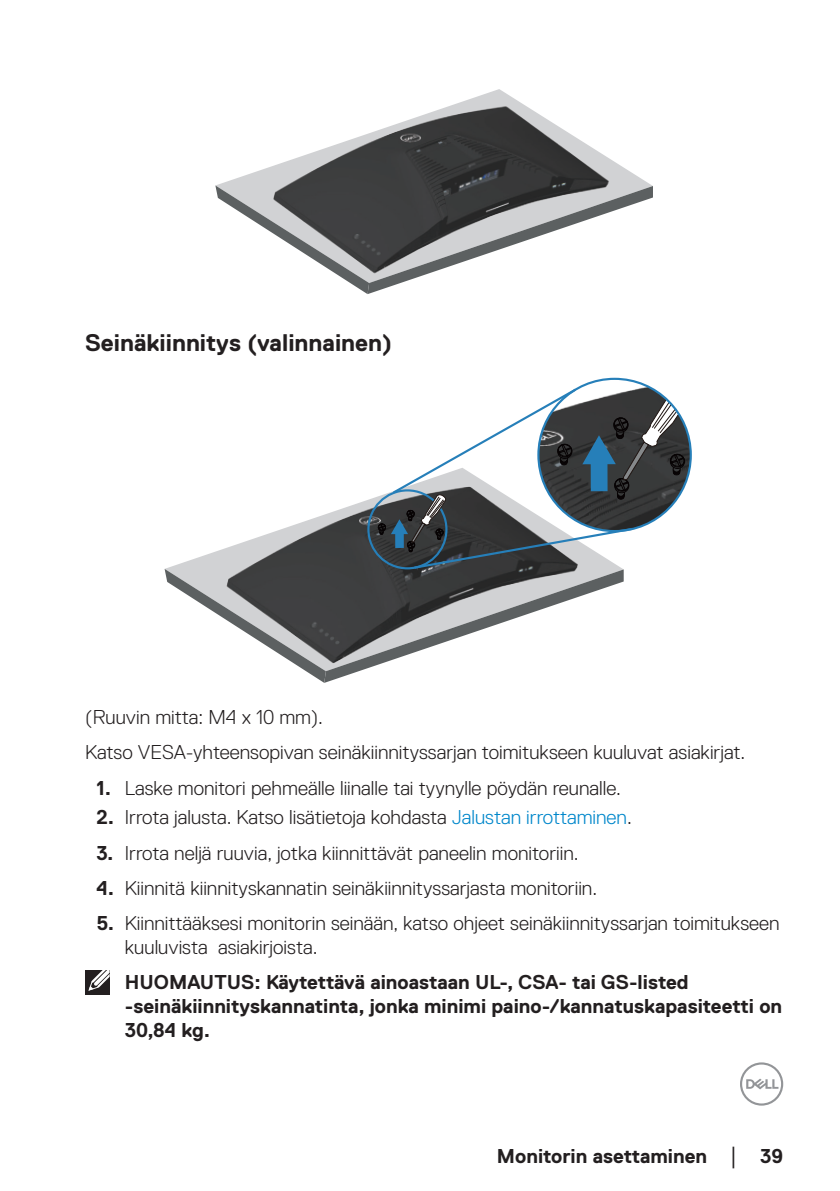
<style>
.page{position:relative;width:840px;height:1191px;background:#fff}
.page>*{position:absolute;margin:0;border:0;box-sizing:border-box;transform-origin:0 0}
.Head2{font:700 24px "Dell Replica";color:#231f20}
.text{font:300 20px/24px "Dell Replica";color:#231f20}
.text-2{font:700 20px/24px "Dell Replica";color:#231f20}
.s1{font-weight:700}
.s2{color:#0087cb}
.s3{font-family:"Times New Roman";font-weight:400;font-size:18px}
</style>
<div class="page">
<svg style="left:740px;top:1062px;width:42px;height:43px"></svg>
<svg style="left:217px;top:89px;width:434px;height:96px"></svg>
<svg style="left:215px;top:185px;width:437px;height:109px"></svg>
<img style="left:268px;top:91px;width:352px;height:194px">
<svg style="left:164px;top:384px;width:526px;height:299px"></svg>
<div style="left:85px;top:970px;width:24px;height:24px;background:#231f20"></div>
<svg style="left:88px;top:970px;width:22px;height:21px"></svg>
<p class="Head2" style="left:85px;top:329px;width:308px">Seinäkiinnitys (valinnainen)</p>
<p class="text" style="left:85px;top:705px;width:239px">(Ruuvin mitta: M4 x 10 mm).</p>
<p class="text" style="left:85px;top:740px;width:661px">Katso VESA-yhteensopivan seinäkiinnityssarjan toimitukseen kuuluvat asiakirjat.</p>
<p class="text" style="left:96px;top:776px;width:525px"><span class="s1">1.</span> Laske monitori pehmeälle liinalle tai tyynylle pöydän reunalle.</p>
<p class="text" style="left:96px;top:805px;width:536px"><span class="s1">2.</span> Irrota jalusta. Katso lisätietoja kohdasta <span class="s2">Jalustan irrottaminen</span>.</p>
<p class="text" style="left:96px;top:841px;width:483px"><span class="s1">3.</span> Irrota neljä ruuvia, jotka kiinnittävät paneelin monitoriin.</p>
<p class="text" style="left:96px;top:876px;width:502px"><span class="s1">4.</span> Kiinnitä kiinnityskannatin seinäkiinnityssarjasta monitoriin.</p>
<p class="text" style="left:125px;top:911px;width:655px;text-indent:-28px"><span class="s1">5.</span> Kiinnittääksesi monitorin seinään, katso ohjeet seinäkiinnityssarjan toimitukseen kuuluvista asiakirjoista.</p>
<p class="text-2" style="left:125px;top:969px;width:658px">HUOMAUTUS: Käytettävä ainoastaan UL-, CSA- tai GS-listed -seinäkiinnityskannatinta, jonka minimi paino-/kannatuskapasiteetti on<br>30,84 kg.</p>
<p class="text-2" style="left:496px;top:1143px;width:287px">Monitorin asettaminen <span class="s3">│</span> 39</p>
</div>
